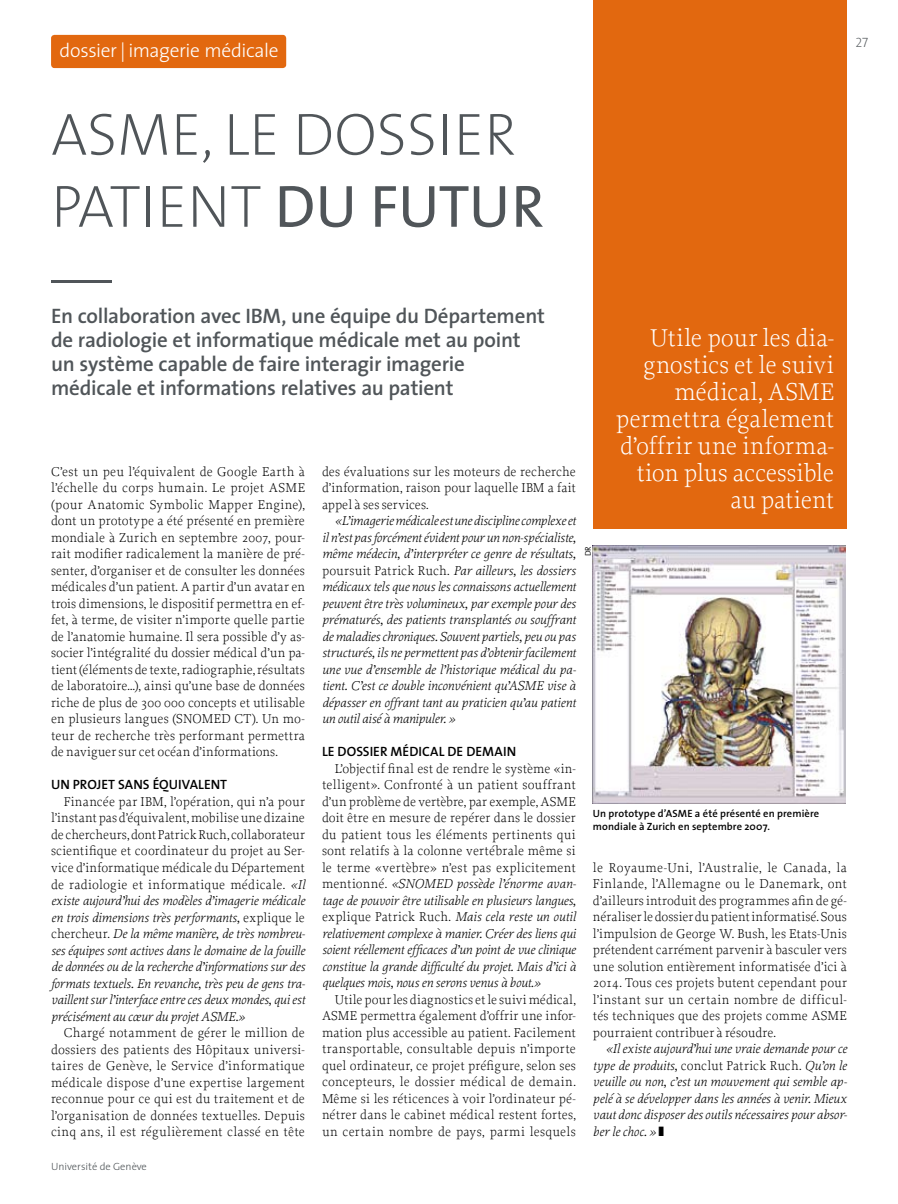
<style>
.page{position:relative;width:898px;height:1204px;background:#fff}
.page>*{position:absolute;margin:0;border:0;box-sizing:border-box;transform-origin:0 0}
.t1{font:200 60px/72px "The Sans";color:#505559}
.t2{font:300 25.5px/27px "Proforma";color:#fff;text-align:right}
.t3{font:600 21px/24px "The Sans";letter-spacing:-.01em;color:#505559}
.t4{font:300 19.5px "The Sans";letter-spacing:-.02em;color:#fff}
.t5{font:300 13.5px/16.5px "Proforma";letter-spacing:.015em;color:#000;text-align:justify}
.t6{font:italic 300 13.5px/16.5px "Proforma";letter-spacing:-.005em;color:#000;text-align:justify}
.t7{font:600 13.5px "The Sans";color:#000}
.t8{font:13.5px "The Sans Extra Light Caps";color:#505559}
.t9{font:600 10.5px/12.8px "The Sans";letter-spacing:.01em;color:#000}
.t10{font:300 10.5px "The Sans";color:#505559}
.t11{font:300 8.25px "The Sans";color:#000}
.s1{font-weight:400}
.s2{font-style:normal}
.s3{font-style:italic}
</style>
<div class="page">
<div style="left:51px;top:35px;width:235px;height:33px;background:#e2680f;border-radius:3px"></div>
<img style="left:592px;top:546px;width:253px;height:257px">
<div style="left:592px;top:0;width:254px;height:529px;background:#e2680f"></div>
<h3 class="t4" style="left:60px;top:34px;width:220px">dossier | imagerie médicale</h3>
<p class="t8" style="left:855px;top:31px;width:14px">27</p>
<h1 class="t1" style="left:51px;top:96px;width:494px;text-indent:150px">, LE DOSSIER<br>PATIENT <span class="s1">DU FUTUR </span>—</h1>
<h3 class="t3" style="left:51px;top:303px;width:495px">En collaboration avec IBM, une équipe du Département de radiologie et informatique médicale met au point un système capable de faire interagir imagerie médicale et informations relatives au patient</h3>
<h1 class="t1" style="left:51px;top:96px;width:38px">ASME</h1>
<p class="t5" style="left:51px;top:463px;width:255px">C’est un peu l’équivalent de Google Earth à l’échelle du corps humain. Le projet ASME (pour Anatomic Symbolic Mapper Engine), dont un prototype a été présenté en première mondiale à Zurich en septembre 2007, pour&shy;rait modifier radicalement la manière de pré&shy;senter, d’organiser et de consulter les données médicales d’un patient. A partir d’un avatar en trois dimensions, le dispositif permettra en ef&shy;fet, à terme, de visiter n’importe quelle partie de l’anatomie humaine. Il sera possible d’y as&shy;socier l’intégralité du dossier médical d’un pa&shy;tient (éléments de texte, radiographie, résultats de laboratoire…), ainsi qu’une base de données riche de plus de 300 000 concepts et utilisable en plusieurs langues (SNOMED CT). Un mo&shy;teur de recherche très performant permettra de naviguer sur cet océan d’informations.</p>
<p class="t7" style="left:51px;top:773px;width:30px">Un projet</p>
<p class="t7" style="left:118px;top:773px;width:9px">sans</p>
<p class="t7" style="left:153px;top:773px;width:16px">équivalent</p>
<p class="t6" style="left:51px;top:792px;width:255px;text-indent:13px"><span class="s2">Financée par IBM, l’opération, qui n’a pour l’instant pas d’équivalent, mobilise une dizaine de chercheurs, dont Patrick Ruch, collaborateur scientifique et coordinateur du projet au Ser&shy;vice d’informatique médicale du Département de radiologie et informatique médicale.</span> «Il existe aujourd’hui des modèles d’imagerie médicale en trois dimensions très performants, <span class="s2">explique le chercheur.</span> De la même manière, de très nombreu&shy;ses équipes sont actives dans le domaine de la fouille de données ou de la recherche d’informations sur des formats textuels. En revanche, très peu de gens tra&shy;vaillent sur l’interface entre ces deux mondes, qui est précisément au cœur du projet ASME.»</p>
<p class="t5" style="left:51px;top:1024px;width:255px;text-indent:13px">Chargé notamment de gérer le million de dossiers des patients des Hôpitaux universi&shy;taires de Genève, le Service d’informatique médicale dispose d’une expertise largement reconnue pour ce qui est du traitement et de l’organisation de données textuelles. Depuis cinq ans, il est régulièrement classé en tête</p>
<p class="t5" style="left:322px;top:463px;width:255px">des évaluations sur les moteurs de recherche d’information, raison pour laquelle IBM a fait appel à ses services.</p>
<p class="t6" style="left:322px;top:512px;width:255px;text-indent:13px">«L’imagerie médicale est une discipline complexe et il n’est pas forcément évident pour un non-spécialiste, même médecin, d’interpréter ce genre de résultats, <span class="s2">poursuit Patrick Ruch.</span> Par ailleurs, les dossiers médicaux tels que nous les connaissons actuellement peuvent être très volumineux, par exemple pour des prématurés, des patients transplantés ou souffrant de maladies chroniques. Souvent partiels, peu ou pas structurés, ils ne permettent pas d’obtenir facilement une vue d’ensemble de l’historique médical du pa&shy;tient. C’est ce double inconvénient qu’ASME vise à dépasser en offrant tant au praticien qu’au patient un outil aisé à manipuler. »</p>
<p class="t7" style="left:322px;top:740px;width:24px">le dossier</p>
<p class="t7" style="left:390px;top:740px;width:27px">médical</p>
<p class="t7" style="left:447px;top:740px;width:28px">de demain</p>
<p class="t5" style="left:322px;top:760px;width:255px;text-indent:13px">L’objectif final est de rendre le système «in&shy;telligent». Confronté à un patient souffrant d’un problème de vertèbre, par exemple, ASME doit être en mesure de repérer dans le dossier du patient tous les éléments pertinents qui sont relatifs à la colonne vertébrale même si le terme «vertèbre» n’est pas explicitement mentionné. <span class="s3">«SNOMED possède l’énorme avan&shy;tage de pouvoir être utilisable en plusieurs langues, </span>explique Patrick Ruch. <span class="s3">Mais cela reste un outil relativement complexe à manier. Créer des liens qui soient réellement efficaces d’un point de vue clinique constitue la grande difficulté du projet. Mais d’ici à quelques mois, nous en serons venus à bout.»</span></p>
<p class="t5" style="left:322px;top:990px;width:255px;text-indent:13px">Utile pour les diagnostics et le suivi médical, ASME permettra également d’offrir une infor&shy;mation plus accessible au patient. Facilement transportable, consultable depuis n’importe quel ordinateur, ce projet préfigure, selon ses concepteurs, le dossier médical de demain.<br>Même si les réticences à voir l’ordinateur pé&shy;nétrer dans le cabinet médical restent fortes, un certain nombre de pays, parmi lesquels</p>
<p class="t11" style="left:581px;top:556px;width:12px;rotate:-90deg">dr</p>
<h2 class="t2" style="left:615px;top:323px;width:220px">Utile pour les dia&shy;gnostics et le suivi médical, ASME permettra également d’offrir une informa&shy;tion plus accessible au patient</h2>
<p class="t9" style="left:592px;top:807px;width:228px">Un prototype d’ASME a été présenté en première mondiale à Zurich en septembre 2007.</p>
<p class="t5" style="left:592px;top:858px;width:255px">le Royaume-Uni, l’Australie, le Canada, la Finlande, l’Allemagne ou le Danemark, ont d’ailleurs introduit des programmes afin de gé&shy;néraliser le dossier du patient informatisé. Sous l’impulsion de George W. Bush, les Etats-Unis prétendent carrément parvenir à basculer vers une solution entièrement informatisée d’ici à 2014. Tous ces projets butent cependant pour l’instant sur un certain nombre de difficul&shy;tés techniques que des projets comme ASME pourraient contribuer à résoudre.</p>
<p class="t6" style="left:592px;top:1040px;width:255px;text-indent:13px">«Il existe aujourd’hui une vraie demande pour ce type de produits, <span class="s2">conclut Patrick Ruch.</span> Qu’on le veuille ou non, c’est un mouvement qui semble ap&shy;pelé à se développer dans les années à venir. Mieux vaut donc disposer des outils nécessaires pour absor&shy;ber le choc. » ❚</p>
<p class="t10" style="left:51px;top:1157px;width:97px">U niversité de Genève</p>
</div>
